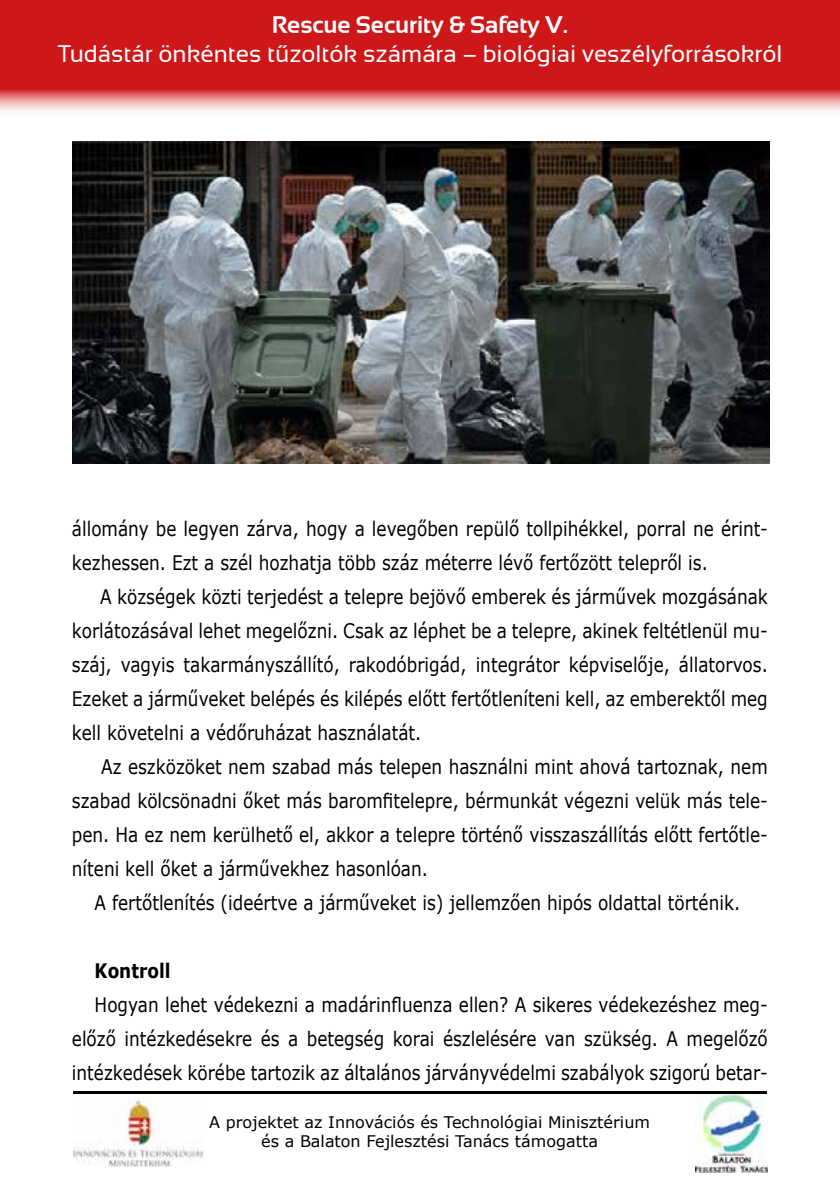
<style>
.page{position:relative;width:840px;height:1191px;background:#fff}
.page>*{position:absolute;margin:0;border:0;box-sizing:border-box;transform-origin:0 0}
.t1{font:24px "Sansation";color:#fff}
.t2{font:700 24px "Sansation";color:#fff}
.t3{font:20px/34px "Verdana";color:#000;text-align:justify;scale:.84 1}
.t4{font:700 20px "Verdana";color:#000;scale:.84 1}
.t5{font:16px/19.2px "Verdana";color:#000;text-align:center}
</style>
<div class="page">
<img style="left:695px;top:1091px;width:72px;height:81px">
<img style="left:73px;top:1097px;width:130px;height:69px">
<hr style="left:73px;top:1091px;width:693px;height:2px;background:#000">
<svg style="left:0;top:0;width:839px;height:112px;background:#d23234"></svg>
<img style="left:72px;top:142px;width:696px;height:322px">
<p class="t2" style="left:271px;top:12px;width:298px">Rescue Security &amp; Safety V.</p>
<p class="t1" style="left:58px;top:40px;width:726px">Tudástár önkéntes tűzoltók számára – biológiai veszélyforrásokról</p>
<p class="t3" style="left:72px;top:511px;width:829px">állomány be legyen zárva, hogy a levegőben repülő tollpihékkel, porral ne érint&shy;kezhessen. Ezt a szél hozhatja több száz méterre lévő fertőzött telepről is.</p>
<p class="t3" style="left:72px;top:579px;width:829px;text-indent:28px">A községek közti terjedést a telepre bejövő emberek és járművek mozgásának korlátozásával lehet megelőzni. Csak az léphet be a telepre, akinek feltétlenül mu&shy;száj, vagyis takarmányszállító, rakodóbrigád, integrátor képviselője, állatorvos.<br>Ezeket a járműveket belépés és kilépés előtt fertőtleníteni kell, az emberektől meg kell követelni a védőruházat használatát.</p>
<p class="t3" style="left:72px;top:749px;width:829px;text-indent:29px">Az eszközöket nem szabad más telepen használni mint ahová tartoznak, nem szabad kölcsönadni őket más baromfitelepre, bérmunkát végezni velük más tele&shy;pen. Ha ez nem kerülhető el, akkor a telepre történő visszaszállítás előtt fertőtle&shy;níteni kell őket a járművekhez hasonlóan.</p>
<p class="t3" style="left:95px;top:885px;width:769px">A fertőtlenítés (ideértve a járműveket is) jellemzően hipós oldattal történik.</p>
<p class="t4" style="left:95px;top:956px;width:92px">Kontroll</p>
<p class="t3" style="left:72px;top:987px;width:829px;text-indent:23px">Hogyan lehet védekezni a madárinfluenza ellen? A sikeres védekezéshez meg&shy;előző intézkedésekre és a betegség korai észlelésére van szükség. A megelőző intézkedések körébe tartozik az általános járványvédelmi szabályok szigorú betar-</p>
<p class="t5" style="left:209px;top:1112px;width:442px">A projektet az Innovációs és Technológiai Minisztérium és a Balaton Fejlesztési Tanács támogatta</p>
</div>
